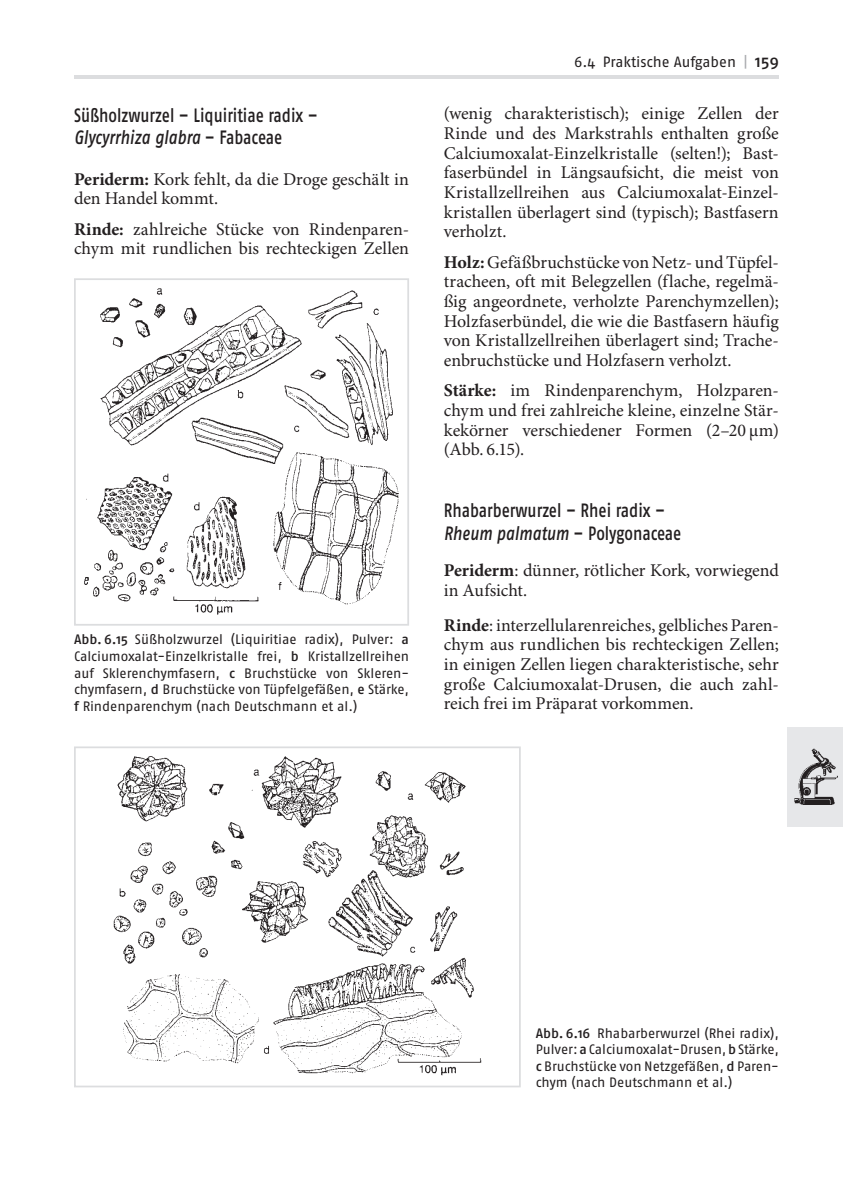
<style>
.page{position:relative;width:843px;height:1190px;background:#fff}
.page>*{position:absolute;margin:0;border:0;box-sizing:border-box;transform-origin:0 0}
.t1{font:19.25px/22.4px "Fago No Med";color:#231f20;scale:.8 1}
.t2{font:17.85px/19.8px "Minion Pro";letter-spacing:-.005em;color:#231f20;text-align:justify}
.t3{font:14.88px "Fago No";letter-spacing:-.005em;color:#231f20}
.t4{font:13.65px/16.6px "Fago No";letter-spacing:-.005em;color:#231f20;text-align:justify}
.s1{font-style:italic}
.s2{font-weight:700}
.s3{font-family:"Fago No Med"}
.s4{color:#a8a9ad}
.s5{font-family:"Fago No Med";font-size:16.62px}
</style>
<div class="page">
<hr style="left:74px;top:75px;width:704px;height:3px;background:#dcdddf">
<div style="left:787px;top:727px;width:55px;height:99px;background:#e6e7e9"></div>
<img style="left:794px;top:749px;width:43px;height:55px">
<svg style="left:74px;top:278px;width:335px;height:347px"></svg>
<svg style="left:74px;top:746px;width:446px;height:341px"></svg>
<p class="t1" style="left:74px;top:103px;width:306px">Süßholzwurzel – Liquiritiae radix –<br><span class="s1">Glycyrrhiza glabra</span> – Fabaceae</p>
<p class="t2" style="left:74px;top:170px;width:336px"><span class="s2">Periderm:</span> Kork fehlt, da die Droge geschält in den Handel kommt.</p>
<p class="t2" style="left:74px;top:220px;width:336px"><span class="s2">Rinde:</span> zahlreiche Stücke von Rindenparen&shy;chym mit rundlichen bis rechteckigen Zellen</p>
<p class="t4" style="left:74px;top:631px;width:336px"><span class="s3">Abb. 6.15</span> Süßholzwurzel (Liquiritiae radix), Pulver: <span class="s3">a </span>Calciumoxalat‑Einzelkristalle frei, <span class="s3">b</span> Kristallzellreihen auf Sklerenchymfasern, <span class="s3">c</span> Bruchstücke von Skleren‑ chymfasern, <span class="s3">d</span> Bruchstücke von Tüpfelgefäßen, <span class="s3">e</span> Stärke, <span class="s3">f</span> Rindenparenchym (nach Deutschmann et al.)</p>
<p class="t3" style="left:574px;top:54px;width:206px">6.4 Praktische Aufgaben <span class="s4">|</span> <span class="s5">159</span></p>
<p class="t2" style="left:444px;top:104px;width:336px">(wenig charakteristisch); einige Zellen der Rinde und des Markstrahls enthalten große Calciumoxalat-Einzelkristalle (selten!); Bast&shy;faserbündel in Längsaufsicht, die meist von Kristallzellreihen aus Calciumoxalat-Einzel&shy;kristallen überlagert sind (typisch); Bastfasern verholzt.</p>
<p class="t2" style="left:444px;top:253px;width:336px"><span class="s2">Holz:</span> Gefäßbruchstücke von Netz- und Tüpfel&shy;tracheen, oft mit Belegzellen (flache, regelmä&shy;ßig angeordnete, verholzte Parenchymzellen); Holzfaserbündel, die wie die Bastfasern häufig von Kristallzellreihen überlagert sind; Trache&shy;enbruchstücke und Holzfasern verholzt.</p>
<p class="t2" style="left:444px;top:381px;width:336px"><span class="s2">Stärke:</span> im Rindenparenchym, Holzparen&shy;chym und frei zahlreiche kleine, einzelne Stär&shy;kekörner verschiedener Formen (2–20 µm) (Abb. 6.15).</p>
<p class="t1" style="left:444px;top:499px;width:298px">Rhabarberwurzel – Rhei radix –<br><span class="s1">Rheum palmatum</span> – Polygonaceae</p>
<p class="t2" style="left:444px;top:561px;width:336px"><span class="s2">Periderm</span>: dünner, rötlicher Kork, vorwiegend in Aufsicht.</p>
<p class="t2" style="left:444px;top:616px;width:336px"><span class="s2">Rinde</span>: interzellularenreiches, gelbliches Paren&shy;chym aus rundlichen bis rechteckigen Zellen; in einigen Zellen liegen charakteristische, sehr große Calciumoxalat-Drusen, die auch zahl&shy;reich frei im Präparat vorkommen.</p>
<p class="t4" style="left:535px;top:1024px;width:245px"><span class="s3">Abb. 6.16</span> Rhabarberwurzel (Rhei radix), Pulver: <span class="s3">a</span> Calciumoxalat‑Drusen, <span class="s3">b</span> Stärke, <span class="s3">c</span> Bruchstücke von Netzgefäßen, <span class="s3">d</span> Paren‑ chym (nach Deutschmann et al.)</p>
</div>
